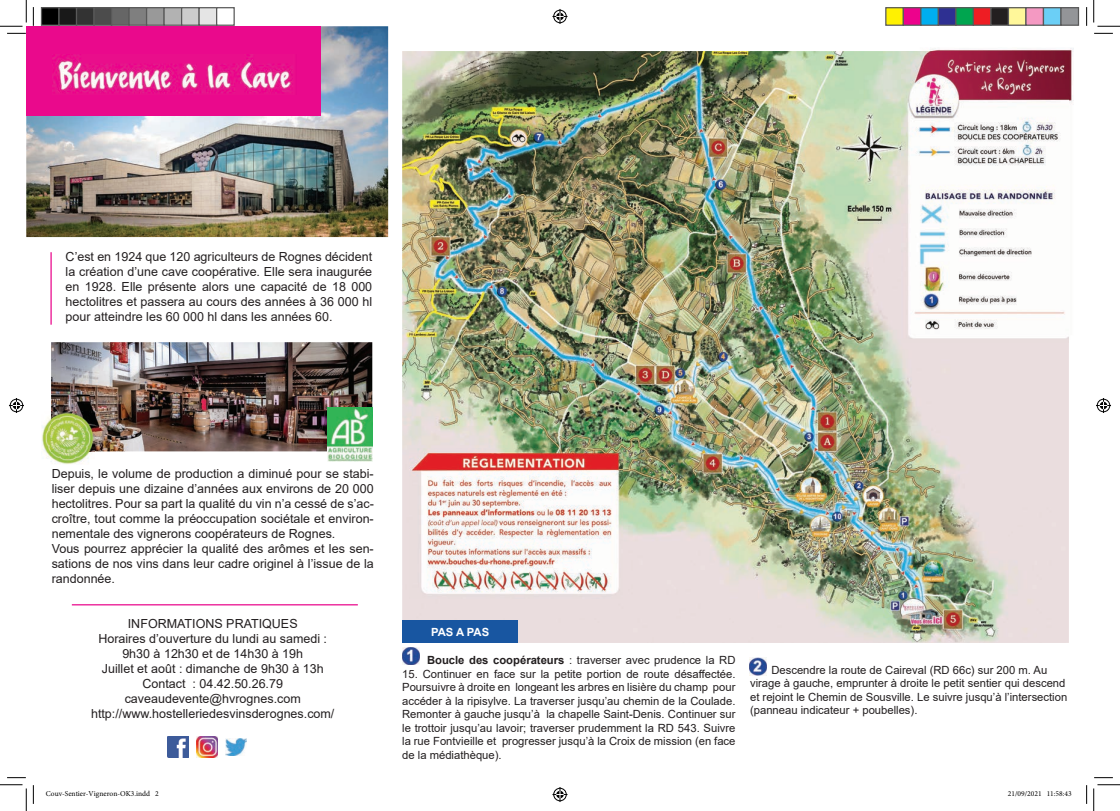
<style>
.page{position:relative;width:1120px;height:811px;background:#fff}
.page>*{position:absolute;margin:0;border:0;box-sizing:border-box;transform-origin:0 0}
.t1{font:12.5px/15px "Arial";color:#231f20}
.t2{font:11.25px/13.5px "Arial";color:#231f20;text-align:justify}
.t3{font:700 11.25px "Arial";letter-spacing:-.035em;color:#fff}
.t4{font:7.5px "Minion Pro";color:#000}
.s1{font-weight:700}
</style>
<div class="page">
<img style="left:402px;top:51px;width:666px;height:592px">
<img style="left:930px;top:48px;width:143px;height:294px">
<img style="left:901px;top:51px;width:167px;height:291px">
<img style="left:409px;top:448px;width:213px;height:150px">
<div style="left:402px;top:621px;width:116px;height:22px;background:#1856a1"></div>
<img style="left:402px;top:647px;width:18px;height:18px">
<img style="left:749px;top:658px;width:17px;height:17px">
<img style="left:51px;top:342px;width:321px;height:109px">
<hr style="left:72px;top:604px;width:286px;height:1px;background:#ea098c">
<hr style="left:50px;top:252px;width:2px;height:73px;background:#ea098c">
<img style="left:26px;top:26px;width:362px;height:211px">
<div style="left:26px;top:26px;width:294px;height:90px;background:#ea098c"></div>
<img style="left:52px;top:55px;width:241px;height:39px">
<img style="left:42px;top:418px;width:52px;height:46px">
<img style="left:51px;top:411px;width:43px;height:40px">
<img style="left:327px;top:408px;width:45px;height:53px">
<img style="left:167px;top:736px;width:22px;height:21px">
<img style="left:196px;top:736px;width:22px;height:21px">
<img style="left:225px;top:738px;width:22px;height:17px">
<svg style="left:7px;top:33px;width:19px;height:1px"></svg>
<svg style="left:1094px;top:33px;width:18px;height:1px"></svg>
<svg style="left:7px;top:777px;width:19px;height:1px"></svg>
<svg style="left:1094px;top:777px;width:18px;height:1px"></svg>
<svg style="left:33px;top:7px;width:1px;height:19px"></svg>
<svg style="left:33px;top:785px;width:1px;height:19px"></svg>
<svg style="left:0;top:0;width:27px;height:27px"></svg>
<svg style="left:0;top:784px;width:27px;height:27px"></svg>
<svg style="left:1093px;top:0;width:26px;height:27px"></svg>
<svg style="left:1093px;top:784px;width:26px;height:27px"></svg>
<svg style="left:552px;top:9px;width:15px;height:15px"></svg>
<svg style="left:552px;top:787px;width:15px;height:15px"></svg>
<svg style="left:9px;top:398px;width:15px;height:15px"></svg>
<svg style="left:1096px;top:398px;width:14px;height:15px"></svg>
<div style="left:41px;top:8px;width:18px;height:17px;background:#000"></div>
<div style="left:41px;top:7px;width:19px;height:19px;border:1px solid #595959"></div>
<div style="left:59px;top:8px;width:17px;height:17px;background:#191919"></div>
<div style="left:58px;top:7px;width:19px;height:19px;border:1px solid #595959"></div>
<div style="left:76px;top:8px;width:18px;height:17px;background:#333"></div>
<div style="left:76px;top:7px;width:19px;height:19px;border:1px solid #595959"></div>
<div style="left:94px;top:8px;width:17px;height:17px;background:#4c4c4c"></div>
<div style="left:93px;top:7px;width:19px;height:19px;border:1px solid #595959"></div>
<div style="left:111px;top:8px;width:18px;height:17px;background:#666"></div>
<div style="left:111px;top:7px;width:19px;height:19px;border:1px solid #595959"></div>
<div style="left:129px;top:8px;width:17px;height:17px;background:#7f7f7f"></div>
<div style="left:128px;top:7px;width:19px;height:19px;border:1px solid #595959"></div>
<div style="left:146px;top:8px;width:18px;height:17px;background:#999"></div>
<div style="left:146px;top:7px;width:19px;height:19px;border:1px solid #595959"></div>
<div style="left:164px;top:8px;width:17px;height:17px;background:#b2b2b2"></div>
<div style="left:163px;top:7px;width:19px;height:19px;border:1px solid #595959"></div>
<div style="left:181px;top:8px;width:18px;height:17px;background:#ccc"></div>
<div style="left:181px;top:7px;width:19px;height:19px;border:1px solid #595959"></div>
<div style="left:199px;top:8px;width:17px;height:17px;background:#e5e5e5"></div>
<div style="left:198px;top:7px;width:19px;height:19px;border:1px solid #595959"></div>
<div style="left:216px;top:7px;width:19px;height:19px;border:1px solid #595959"></div>
<div style="left:885px;top:8px;width:18px;height:17px;background:#fff101"></div>
<div style="left:884px;top:7px;width:19px;height:19px;border:1px solid #595959"></div>
<div style="left:903px;top:8px;width:17px;height:17px;background:#ed028c"></div>
<div style="left:902px;top:7px;width:19px;height:19px;border:1px solid #595959"></div>
<div style="left:920px;top:8px;width:18px;height:17px;background:#00aeef"></div>
<div style="left:919px;top:7px;width:19px;height:19px;border:1px solid #595959"></div>
<div style="left:938px;top:8px;width:17px;height:17px;background:#2e3092"></div>
<div style="left:937px;top:7px;width:19px;height:19px;border:1px solid #595959"></div>
<div style="left:955px;top:8px;width:18px;height:17px;background:#00a54f"></div>
<div style="left:954px;top:7px;width:19px;height:19px;border:1px solid #595959"></div>
<div style="left:973px;top:8px;width:17px;height:17px;background:#ee1d23"></div>
<div style="left:972px;top:7px;width:19px;height:19px;border:1px solid #595959"></div>
<div style="left:990px;top:8px;width:18px;height:17px;background:#231f20"></div>
<div style="left:989px;top:7px;width:19px;height:19px;border:1px solid #595959"></div>
<div style="left:1008px;top:8px;width:17px;height:17px;background:#fff79a"></div>
<div style="left:1007px;top:7px;width:19px;height:19px;border:1px solid #595959"></div>
<div style="left:1025px;top:8px;width:18px;height:17px;background:#f499c2"></div>
<div style="left:1024px;top:7px;width:19px;height:19px;border:1px solid #595959"></div>
<div style="left:1043px;top:8px;width:17px;height:17px;background:#6bcff6"></div>
<div style="left:1042px;top:7px;width:19px;height:19px;border:1px solid #595959"></div>
<div style="left:1060px;top:8px;width:18px;height:17px;background:#939598"></div>
<div style="left:1059px;top:7px;width:19px;height:19px;border:1px solid #595959"></div>
<p class="t1" style="left:66px;top:249px;width:308px;text-align:justify">C’est en 1924 que 120 agriculteurs de Rognes décident la création d’une cave coopérative. Elle sera inaugurée en 1928. Elle présente alors une capacité de 18 000 hectolitres et passera au cours des années à 36 000 hl pour atteindre les 60 000 hl dans les années 60.</p>
<p class="t1" style="left:52px;top:466px;width:323px">Depuis, le volume de production a diminué pour se stabi&shy;liser depuis une dizaine d’années aux environs de 20 000 hectolitres. Pour sa part la qualité du vin n’a cessé de s’ac&shy;croître, tout comme la préoccupation sociétale et environ&shy;nementale des vignerons coopérateurs de Rognes.<br>Vous pourrez apprécier la qualité des arômes et les sen&shy;sations de nos vins dans leur cadre originel à l’issue de la randonnée.</p>
<p class="t1" style="left:91px;top:616px;width:245px;text-align:center">INFORMATIONS PRATIQUES<br>Horaires d’ouverture du lundi au samedi :<br>9h30 à 12h30 et de 14h30 à 19h<br>Juillet et août : dimanche de 9h30 à 13h Contact : 04.42.50.26.79 caveaudevente@hvrognes.com http://www.hostelleriedesvinsderognes.com/</p>
<p class="t3" style="left:431px;top:626px;width:60px">PAS A PAS</p>
<p class="t2" style="left:427px;top:653px;width:310px"><span class="s1">Boucle des coopérateurs</span> : traverser avec prudence la RD</p>
<p class="t2" style="left:402px;top:667px;width:335px">15. Continuer en face sur la petite portion de route désaffectée.<br>Poursuivre à droite en longeant les arbres en lisière du champ pour accéder à la ripisylve. La traverser jusqu’au chemin de la Coulade.<br>Remonter à gauche jusqu’à la chapelle Saint-Denis. Continuer sur le trottoir jusqu’au lavoir; traverser prudemment la RD 543. Suivre la rue Fontvieille et progresser jusqu’à la Croix de mission (en face de la médiathèque).</p>
<p class="t2" style="left:749px;top:663px;width:318px;text-align:left;text-indent:21px">Descendre la route de Caireval (RD 66c) sur 200 m. Au virage à gauche, emprunter à droite le petit sentier qui descend et rejoint le Chemin de Sousville. Le suivre jusqu’à l’intersection (panneau indicateur + poubelles).</p>
<p class="t4" style="left:46px;top:789px;width:114px">Couv-Sentier-Vigneron-OK3.indd 2</p>
<p class="t4" style="left:1007px;top:789px;width:65px">21/09/2021 11:58:43</p>
</div>
